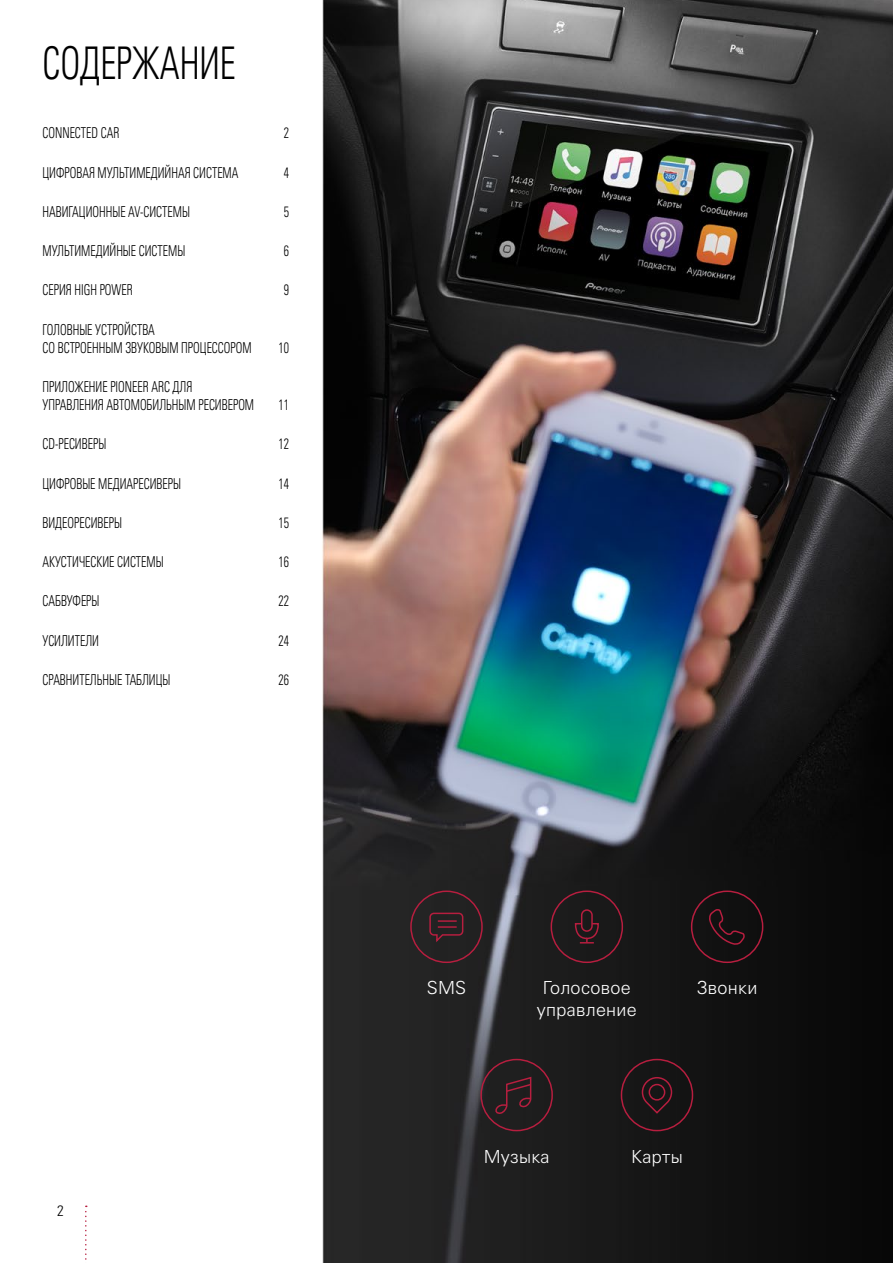
<style>
.page{position:relative;width:893px;height:1263px;background:#fff}
.page>*{position:absolute;margin:0;border:0;box-sizing:border-box;transform-origin:0 0}
.t1{font:45px "Univers LTCYR 47 Light Cond";color:#000;scale:.8 1}
.t2{font:300 18px/21.6px "Univers LTCYR 45";letter-spacing:.015em;color:#fff;text-align:center}
.t3{font:15px/18px "Univers LTCYR 47 Light Cond";color:#000;scale:.8 1}
.t4{font:300 condensed 15px "Univers LT Std";color:#000}
</style>
<div class="page">
<img style="left:87px;top:0;width:806px;height:1263px">
<div style="left:410px;top:890px;width:73px;height:73px;border:1px solid #b71e3f;border-radius:50%"></div>
<svg style="left:429px;top:912px;width:35px;height:32px"></svg>
<div style="left:551px;top:890px;width:72px;height:73px;border:1px solid #b71e3f;border-radius:50%"></div>
<div style="left:581px;top:909px;width:12px;height:23px;border:1px solid #b71e3f;border-radius:5px"></div>
<svg style="left:574px;top:922px;width:26px;height:22px"></svg>
<div style="left:621px;top:1059px;width:72px;height:72px;border:1px solid #b71e3f;border-radius:50%"></div>
<svg style="left:641px;top:1076px;width:32px;height:39px"></svg>
<div style="left:480px;top:1059px;width:73px;height:72px;border:1px solid #b71e3f;border-radius:50%"></div>
<svg style="left:493px;top:1076px;width:39px;height:38px"></svg>
<div style="left:691px;top:890px;width:72px;height:73px;border:1px solid #b71e3f;border-radius:50%"></div>
<svg style="left:707px;top:907px;width:39px;height:39px;background:#231215"></svg>
<svg style="left:85px;top:1205px;width:2px;height:55px"></svg>
<h1 class="t1" style="left:43px;top:32px;width:243px">СОДЕРЖАНИЕ</h1>
<p class="t3" style="left:43px;top:123px;width:98px">CONNECTED CAR</p>
<p class="t3" style="left:284px;top:123px;width:8px">2</p>
<p class="t3" style="left:43px;top:163px;width:247px">ЦИФРОВАЯ МУЛЬТИМЕДИЙНАЯ СИСТЕМА</p>
<p class="t3" style="left:284px;top:163px;width:8px">4</p>
<p class="t3" style="left:43px;top:202px;width:186px">НАВИГАЦИОННЫЕ AV-СИСТЕМЫ</p>
<p class="t3" style="left:284px;top:202px;width:8px">5</p>
<p class="t3" style="left:43px;top:241px;width:180px">МУЛЬТИМЕДИЙНЫЕ СИСТЕМЫ</p>
<p class="t3" style="left:284px;top:241px;width:8px">6</p>
<p class="t3" style="left:43px;top:280px;width:114px">СЕРИЯ HIGH POWER</p>
<p class="t3" style="left:284px;top:280px;width:8px">9</p>
<p class="t3" style="left:43px;top:320px;width:263px">ГОЛОВНЫЕ УСТРОЙСТВА<br>СО ВСТРОЕННЫМ ЗВУКОВЫМ ПРОЦЕССОРОМ</p>
<p class="t3" style="left:279px;top:338px;width:15px">10</p>
<p class="t3" style="left:43px;top:377px;width:266px">ПРИЛОЖЕНИЕ PIONEER ARC ДЛЯ<br>УПРАВЛЕНИЯ АВТОМОБИЛЬНЫМ РЕСИВЕРОМ</p>
<p class="t3" style="left:279px;top:395px;width:15px">11</p>
<p class="t3" style="left:43px;top:434px;width:81px">СD-РЕСИВЕРЫ</p>
<p class="t3" style="left:279px;top:434px;width:15px">12</p>
<p class="t3" style="left:43px;top:473px;width:175px">ЦИФРОВЫЕ МЕДИАРЕСИВЕРЫ</p>
<p class="t3" style="left:279px;top:473px;width:15px">14</p>
<p class="t3" style="left:43px;top:513px;width:101px">ВИДЕОРЕСИВЕРЫ</p>
<p class="t3" style="left:279px;top:513px;width:15px">15</p>
<p class="t3" style="left:43px;top:552px;width:153px">АКУСТИЧЕСКИЕ СИСТЕМЫ</p>
<p class="t3" style="left:279px;top:552px;width:15px">16</p>
<p class="t3" style="left:43px;top:591px;width:73px">САБВУФЕРЫ</p>
<p class="t3" style="left:279px;top:591px;width:15px">22</p>
<p class="t3" style="left:43px;top:630px;width:72px">УСИЛИТЕЛИ</p>
<p class="t3" style="left:279px;top:630px;width:15px">24</p>
<p class="t3" style="left:43px;top:670px;width:161px">СРАВНИТЕЛЬНЫЕ ТАБЛИЦЫ</p>
<p class="t3" style="left:279px;top:670px;width:15px">26</p>
<p class="t4" style="left:57px;top:1202px;width:8px">2</p>
<p class="t2" style="left:427px;top:977px;width:41px">SMS</p>
<p class="t2" style="left:537px;top:977px;width:101px">Голосовое управление</p>
<p class="t2" style="left:697px;top:977px;width:62px">Звонки</p>
<p class="t2" style="left:484px;top:1145px;width:67px">Музыка</p>
<p class="t2" style="left:631px;top:1145px;width:53px">Карты</p>
</div>
